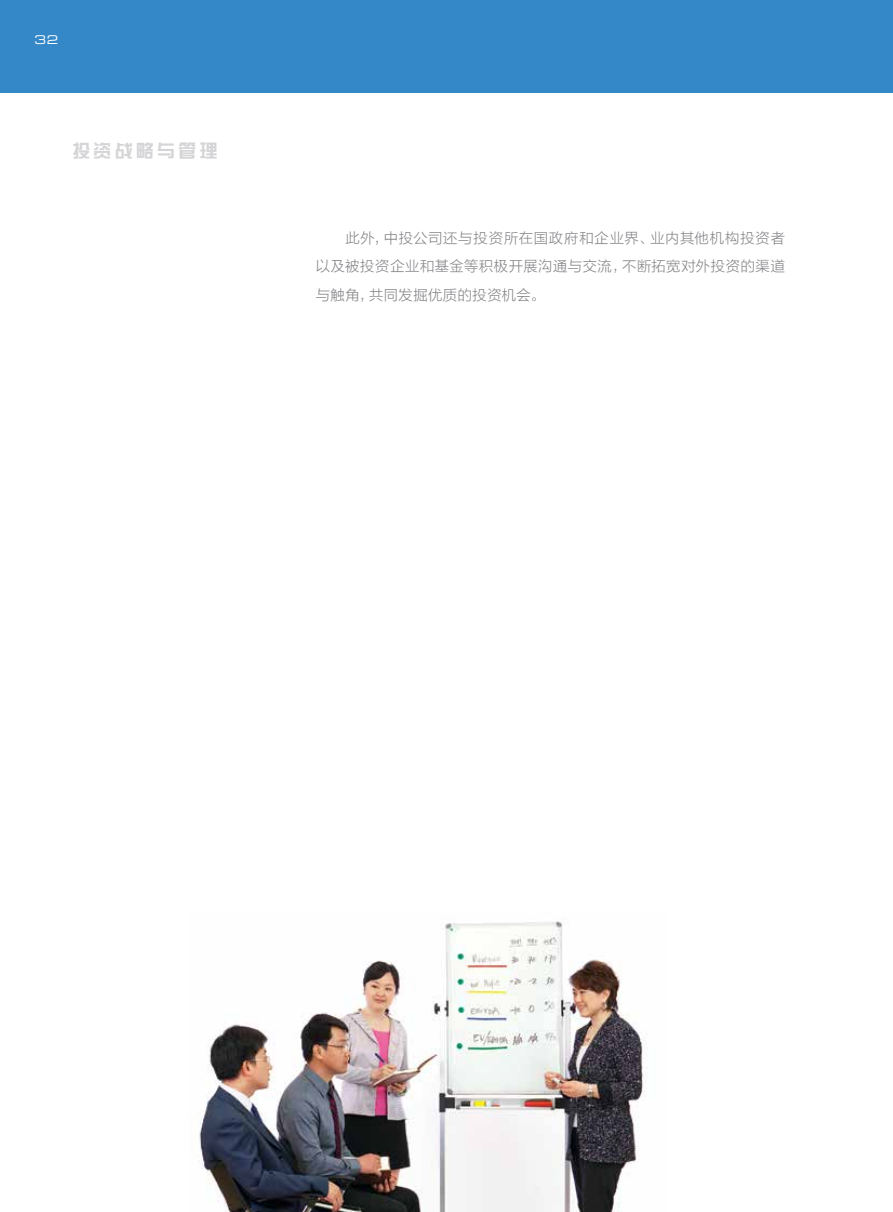
<style>
.page{position:relative;width:893px;height:1212px;background:#fff}
.page>*{position:absolute;margin:0;border:0;box-sizing:border-box;transform-origin:0 0}
.t1{font:18px "FZZYK GBK1 0";letter-spacing:.175em;color:#d5d5d7}
.t2{font:14.25px/28.5px "FZLTXHK GBK1 0";letter-spacing:.04em;color:#807f83;text-align:justify}
.t3{font:12px "Eurostile LT Std Ex 2";color:#fff}
</style>
<div class="page">
<div style="left:0;top:0;width:893px;height:93px;background:#3588c8"></div>
<img style="left:199px;top:921px;width:447px;height:291px">
<p class="t3" style="left:34px;top:31px;width:25px">32</p>
<p class="t1" style="left:72px;top:141px;width:147px">投资战略与管理</p>
<p class="t2" style="left:316px;top:224px;width:471px;text-indent:30px">此外，中投公司还与投资所在国政府和企业界、业内其他机构投资者以及被投资企业和基金等积极开展沟通与交流，不断拓宽对外投资的渠道与触角，共同发掘优质的投资机会。</p>
</div>
